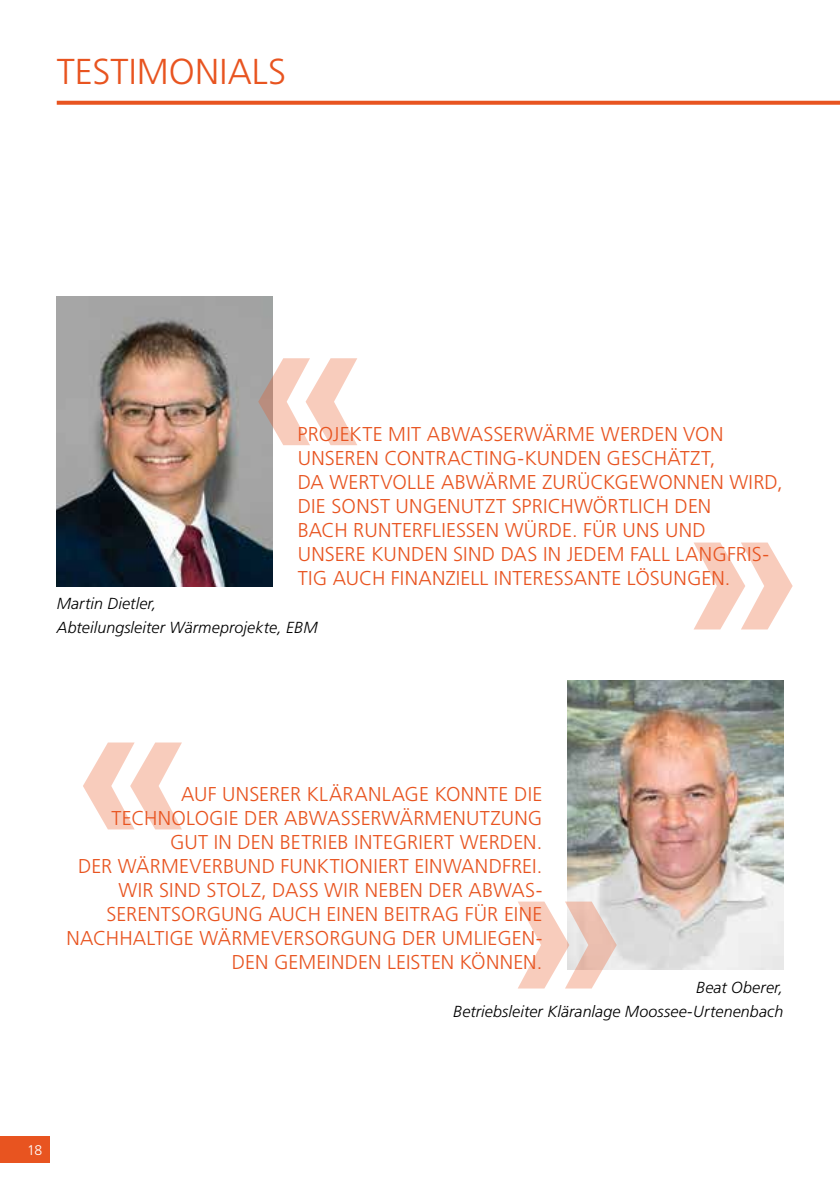
<style>
.page{position:relative;width:840px;height:1191px;background:#fff}
.page>*{position:absolute;margin:0;border:0;box-sizing:border-box;transform-origin:0 0}
.t1{font:300 36px "Frutiger LT Std";letter-spacing:.005em;color:#e85420}
.t2{font:300 20px/24px "Frutiger LT Std";letter-spacing:.01em;color:#e85420}
.t3{font:italic 300 16px/24px "Frutiger LT Std";letter-spacing:.005em;color:#000;text-align:right}
.t4{font:300 14px "Frutiger LT Std";color:#fff}
</style>
<div class="page">
<div style="left:0;top:1136px;width:49px;height:26px;background:#e85420"></div>
<img style="left:57px;top:297px;width:215px;height:289px">
<svg style="left:258px;top:358px;width:99px;height:87px"></svg>
<svg style="left:83px;top:742px;width:99px;height:87px"></svg>
<svg style="left:57px;top:101px;width:782px;height:4px;background:#e95f2e"></svg>
<img style="left:567px;top:681px;width:215px;height:288px">
<svg style="left:694px;top:542px;width:98px;height:87px"></svg>
<svg style="left:518px;top:901px;width:98px;height:87px"></svg>
<h1 class="t1" style="left:57px;top:51px;width:231px">TESTIMONIALS</h1>
<p class="t2" style="left:297px;top:422px;width:486px">PROJE KTE MIT ABWASSERWÄRME WERDEN VON UNSEREN CONTRACTING-KUNDEN GESCHÄTZT,<br>DA WERTVOLLE ABWÄRME ZURÜCKGEWONNEN WIRD, DIE SONST UNGENUTZT SPRICHWÖRTLICH DEN<br>BACH RUNTERFLIESSEN WÜRDE. FÜR UNS UND<br>UNSERE KUNDEN SIND DAS IN JEDEM FALL LANGFRIS-TIG AUCH FINANZIELL INTERESSANTE LÖSUNGEN.</p>
<p class="t3" style="left:57px;top:591px;width:262px;text-align:left">Martin Dietler,<br>Abteilungsleiter Wärmeprojekte, EBM</p>
<p class="t2" style="left:66px;top:782px;width:477px;text-align:right">AUF UNSERER KLÄRANLAGE KONNTE DIE TECHNOLOGIE DER ABWASSERWÄRMENUTZUNG<br>GUT IN DEN BETRIEB INTEGRIERT WERDEN.<br>DER WÄRMEVERBUND FUNKTIONIERT EINWANDFREI.<br>WIR SIND STOLZ, DASS WIR NEBEN DER ABWAS-SERENTSORGUNG AUCH EINEN BEITRAG FÜR EINE NACHHALTIGE WÄRMEVERSORGUNG DER UMLIEGEN-DEN GEMEINDEN LEISTEN KÖNNEN.</p>
<p class="t3" style="left:453px;top:975px;width:331px">Beat Oberer,<br>Betriebsleiter Kläranlage Moossee-Urtenenbach</p>
<p class="t4" style="left:27px;top:1142px;width:17px">18</p>
</div>
